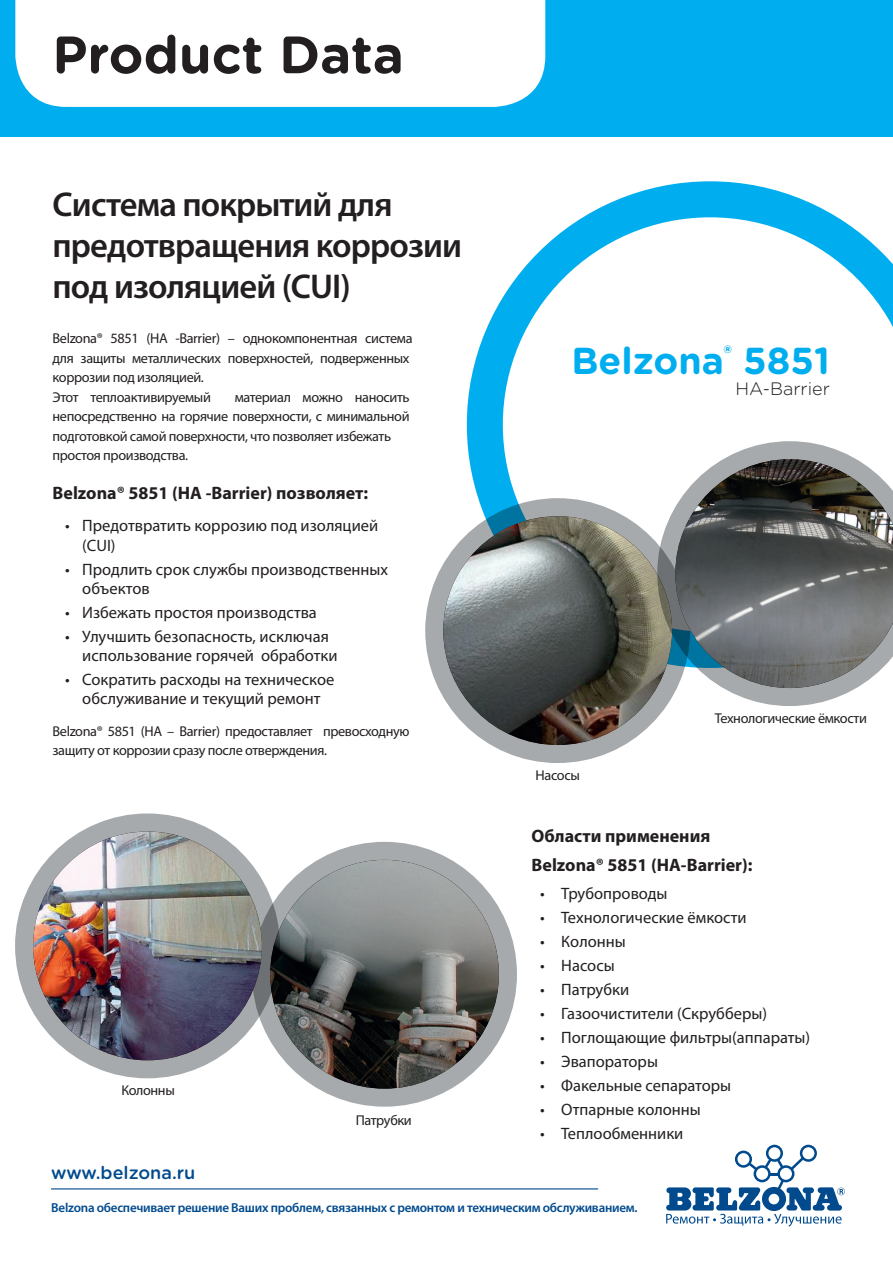
<style>
.page{position:relative;width:893px;height:1263px;background:#fff}
.page>*{position:absolute;margin:0;border:0;box-sizing:border-box;transform-origin:0 0}
.t1{font:700 52.5px "Gotham Rounded";color:#231f20}
.t2{font:700 37.5px "Gotham Rounded";color:#00aeef}
.PD-HEADER{font:600 34.5px/41.4px "Myriad Pro";letter-spacing:-.025em;color:#231f20}
.PD-BOLD_BULLETS_HEAD{font:700 18px "Myriad Pro";color:#231f20}
.PD-INTRO_TEXT{font:700 18px "Myriad Pro";color:#231f20}
.t3{font:500 18px "Gotham Rounded";color:#004a8d}
.t4{font:300 18px "Gotham Rounded";color:#231f20}
.t5{font:16.5px/19.5px "Myriad Pro";color:#231f20}
.PD-INTRO_TEXT-2{font:14.25px/19.5px "Myriad Pro";letter-spacing:-.025em;color:#231f20}
.t6{font:600 13.05px "Myriad Pro";letter-spacing:-.02em;color:#004a8d}
</style>
<div class="page">
<svg style="left:467px;top:181px;width:426px;height:392px"></svg>
<img style="left:270px;top:860px;width:229px;height:229px;border-radius:114px">
<div style="left:252px;top:842px;width:265px;height:265px;border:18px solid #a7aaac;border-radius:50%"></div>
<img style="left:443px;top:516px;width:229px;height:229px;border-radius:114px">
<div style="left:425px;top:498px;width:265px;height:265px;border:18px solid #a7aaac;border-radius:50%"></div>
<svg style="left:657px;top:441px;width:236px;height:265px;background:#7e8282"></svg>
<img style="left:33px;top:831px;width:229px;height:229px;border-radius:114px">
<div style="left:15px;top:813px;width:265px;height:265px;border:18px solid #a7aaac;border-radius:50%"></div>
<div style="left:0;top:0;width:893px;height:136px;background:#00aeef"></div>
<svg style="left:666px;top:1145px;width:179px;height:81px"></svg>
<hr style="left:51px;top:1188px;width:547px;height:1px;background:#004a8d">
<div style="left:15px;top:0;width:530px;height:107px;background:#fff"></div>
<p class="t1" style="left:52px;top:16px;width:353px">Product Data</p>
<p class="PD-HEADER" style="left:53px;top:182px;width:411px">Cистема покрытий для предотвращения коррозии под изоляцией (CUI)</p>
<p class="PD-INTRO_TEXT-2" style="left:53px;top:329px;width:361px">Belzona® 5851 (HA -Barrier) – однокомпонентная система для защиты металлических поверхностей, подверженных коррозии под изоляцией.</p>
<p class="PD-INTRO_TEXT-2" style="left:53px;top:387px;width:160px">Этот теплоактивируемый</p>
<p class="PD-INTRO_TEXT-2" style="left:53px;top:387px;width:359px;text-align:justify;text-indent:182px">материал можно наносить непосредственно на горячие поверхности, с минимальной подготовкой самой поверхности, что позволяет избежать</p>
<p class="PD-INTRO_TEXT-2" style="left:53px;top:446px;width:137px">простоя производства.</p>
<p class="PD-INTRO_TEXT" style="left:53px;top:481px;width:317px">Belzona® 5851 (HA -Barrier) позволяет:</p>
<p class="t5" style="left:82px;top:516px;width:297px;text-indent:-17px">• Предотвратить коррозию под изоляцией (CUI)</p>
<p class="t5" style="left:82px;top:559px;width:307px;text-indent:-17px">• Продлить срок службы производственных объектов</p>
<p class="t5" style="left:65px;top:602px;width:253px">• Избежать простоя производства</p>
<p class="t5" style="left:82px;top:626px;width:257px;text-indent:-17px">• Улучшить безопасность, исключая использование горячей обработки</p>
<p class="t5" style="left:65px;top:669px;width:271px;text-align:center">• Сократить расходы на техническое обслуживание и текущий ремонт</p>
<p class="PD-INTRO_TEXT-2" style="left:53px;top:721px;width:359px;line-height:18.8px">Belzona® 5851 (НА – Barrier) предоставляет превосходную защиту от коррозии сразу после отверждения.</p>
<p class="PD-INTRO_TEXT-2" style="left:121px;top:1081px;width:55px">Колонны</p>
<p class="PD-INTRO_TEXT-2" style="left:356px;top:1110px;width:58px">Патрубки</p>
<p class="t2" style="left:571px;top:333px;width:260px">Belzona<sup>®</sup> 5851</p>
<p class="t4" style="left:735px;top:377px;width:96px">HA-Barrier</p>
<p class="PD-INTRO_TEXT-2" style="left:536px;top:766px;width:46px">Насосы</p>
<p class="PD-INTRO_TEXT-2" style="left:715px;top:708px;width:153px">Технологические ёмкости</p>
<p class="PD-BOLD_BULLETS_HEAD" style="left:531px;top:824px;width:180px">Области применения</p>
<p class="PD-BOLD_BULLETS_HEAD" style="left:531px;top:853px;width:222px">Belzona® 5851 (НА-Barrier):</p>
<p class="t5" style="left:540px;top:883px;width:129px">• Трубопроводы</p>
<p class="t5" style="left:540px;top:907px;width:208px">• Технологические ёмкости</p>
<p class="t5" style="left:540px;top:931px;width:87px">• Колонны</p>
<p class="t5" style="left:540px;top:955px;width:76px">• Насосы</p>
<p class="t5" style="left:540px;top:979px;width:91px">• Патрубки</p>
<p class="t5" style="left:540px;top:1003px;width:228px">• Газоочистители (Скрубберы)</p>
<p class="t5" style="left:540px;top:1027px;width:272px">• Поглощающие фильтры(аппараты)</p>
<p class="t5" style="left:540px;top:1051px;width:119px">• Эвапораторы</p>
<p class="t5" style="left:540px;top:1075px;width:193px">• Факельные сепараторы</p>
<p class="t5" style="left:540px;top:1099px;width:162px">• Отпарные колонны</p>
<p class="t5" style="left:540px;top:1123px;width:145px">• Теплообменники</p>
<p class="t3" style="left:51px;top:1160px;width:146px">www.belzona.ru</p>
<p class="t6" style="left:51px;top:1199px;width:588px">Belzona обеспечивает решение Bаших проблем, связанных с ремонтом и техническим обслуживанием.</p>
</div>
